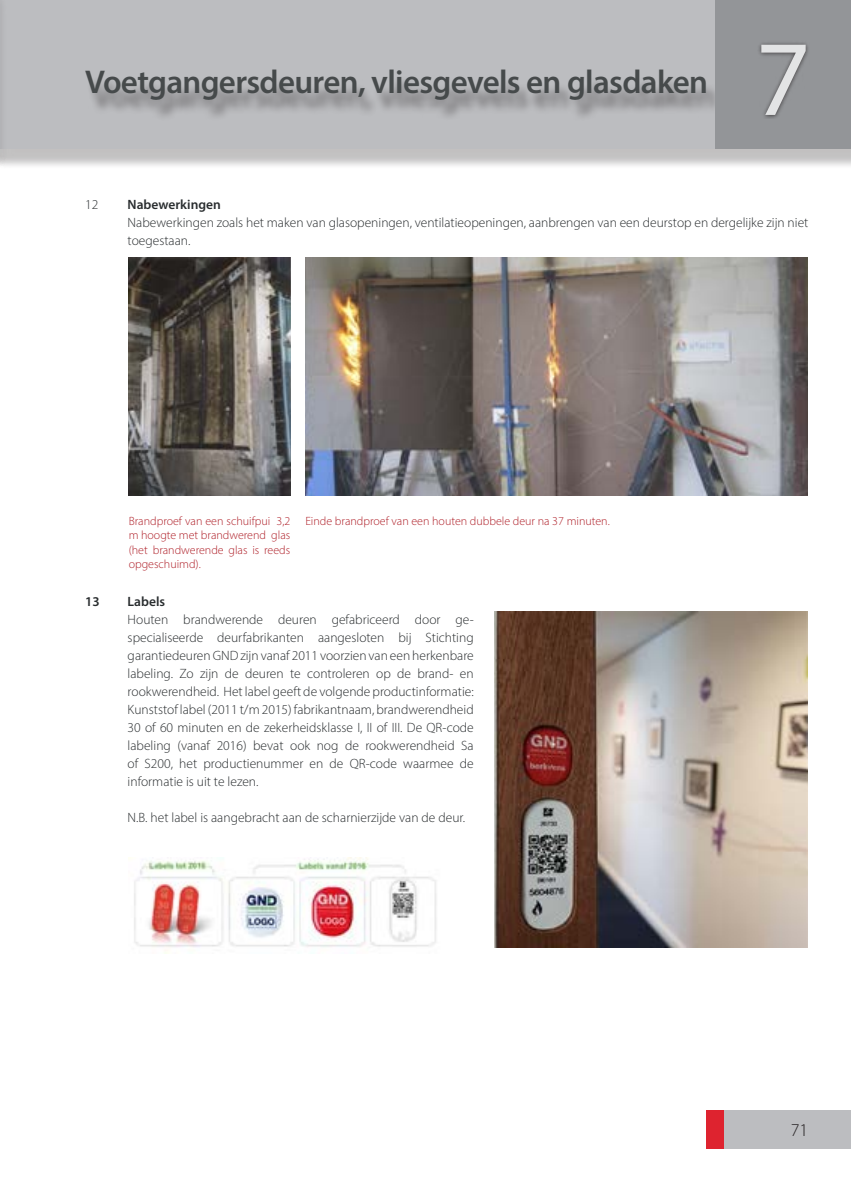
<style>
.page{position:relative;width:851px;height:1191px;background:#fff}
.page>*{position:absolute;margin:0;border:0;box-sizing:border-box;transform-origin:0 0}
.t1{font:108px "Myriad Pro";color:#fff}
.t2{font:600 33px "Myriad Pro";letter-spacing:-.02em;color:#464a4b}
.t3{font:300 18px "Myriad Pro";color:#231f20}
.t4{font:300 13.5px/18px "Myriad Pro";color:#282c2e}
.t5{font:600 13.5px "Myriad Pro";color:#282c2e}
.t6{font:300 12px/14.4px "Myriad Pro";color:#af1f28;text-align:justify}
</style>
<div class="page">
<div style="left:0;top:0;width:850px;height:169px;background:#231f20;opacity:.15"></div>
<div style="left:0;top:0;width:850px;height:149px;background:#bcbdc0"></div>
<div style="left:85px;top:75px;width:636px;height:46px;background:#231f20;opacity:.45"></div>
<div style="left:715px;top:0;width:135px;height:149px;background:#939598"></div>
<svg style="left:759px;top:43px;width:49px;height:75px"></svg>
<div style="left:706px;top:1110px;width:144px;height:38px;background:#bcbdc0"></div>
<div style="left:706px;top:1110px;width:17px;height:38px;background:#de232f"></div>
<div style="left:0;top:0;width:7px;height:169px;background:#231f20;opacity:.15"></div>
<img style="left:129px;top:258px;width:161px;height:238px">
<img style="left:305px;top:257px;width:502px;height:238px">
<img style="left:494px;top:612px;width:313px;height:335px">
<img style="left:129px;top:857px;width:308px;height:96px">
<h2 class="t2" style="left:85px;top:61px;width:624px">Voetgangersdeuren, vliesgevels en glasdaken</h2>
<h1 class="t1" style="left:755px;top:12px;width:57px">7</h1>
<p class="t4" style="left:85px;top:196px;width:15px">12</p>
<p class="t5" style="left:128px;top:196px;width:95px">Nabewerkingen</p>
<p class="t4" style="left:128px;top:214px;width:682px">Nabewerkingen zoals het maken van glasopeningen, ventilatieopeningen, aanbrengen van een deurstop en dergelijke zijn niet toegestaan.</p>
<p class="t6" style="left:129px;top:513px;width:163px">Brandproef van een schuifpui 3,2 m hoogte met brandwerend glas (het brandwerende glas is reeds opgeschuimd).</p>
<p class="t6" style="left:305px;top:514px;width:306px">Einde brandproef van een houten dubbele deur na 37 minuten.</p>
<p class="t5" style="left:85px;top:592px;width:16px">13</p>
<p class="t5" style="left:128px;top:592px;width:39px">Labels</p>
<p class="t4" style="left:128px;top:610px;width:347px;text-align:justify">Houten brandwerende deuren gefabriceerd door ge&shy;specialiseerde deurfabrikanten aangesloten bij Stichting garantiedeuren GND zijn vanaf 2011 voorzien van een herkenbare labeling. Zo zijn de deuren te controleren op de brand- en rookwerendheid. Het label geeft de volgende productinformatie:<br>Kunststof label (2011 t/m 2015) fabrikantnaam, brandwerendheid 30 of 60 minuten en de zekerheidsklasse I, II of III. De QR-code labeling (vanaf 2016) bevat ook nog de rookwerendheid Sa of S200, het productienummer en de QR-code waarmee de informatie is uit te lezen.</p>
<p class="t4" style="left:128px;top:808px;width:339px">N.B. het label is aangebracht aan de scharnierzijde van de deur.</p>
<h3 class="t3" style="left:790px;top:1119px;width:19px">71</h3>
</div>
